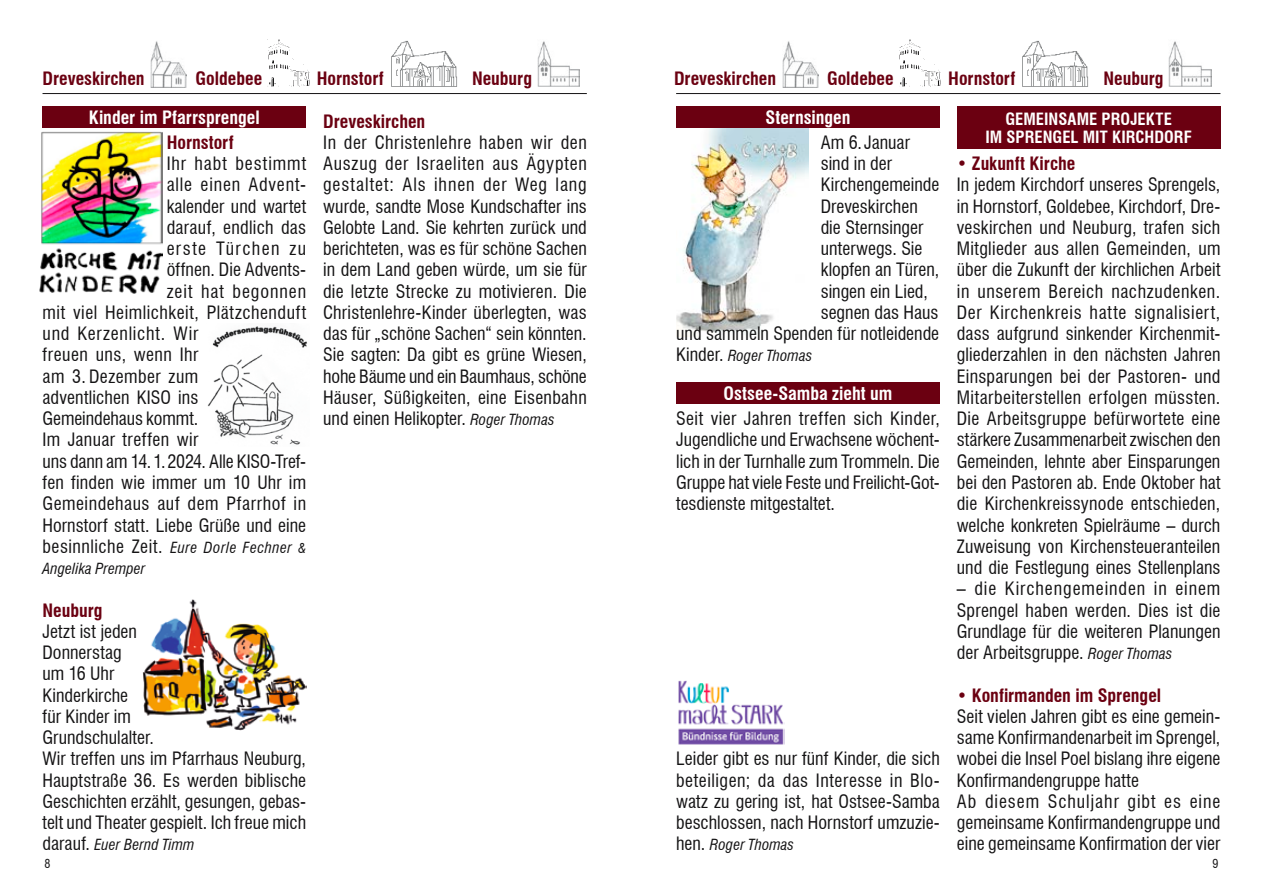
<style>
.page{position:relative;width:1263px;height:893px;background:#fff}
.page>*{position:absolute;margin:0;border:0;box-sizing:border-box;transform-origin:0 0}
.t1{font:condensed 18px/21.3px "Swiss 721 BT";letter-spacing:.005em;color:#141314;text-align:justify}
.t2{font:700 condensed 18px "Swiss 721 BT";color:#6b0011}
.t3{font:condensed 18px "Swiss 721 BT";letter-spacing:.03em;color:#141314}
.t4{font:700 condensed 18px "Swiss 721 BT";color:#fff}
.t5{font:condensed 18px "Swiss 721 BT";letter-spacing:.025em;color:#141314}
.t6{font:condensed 18px "Swiss 721 BT";letter-spacing:.05em;color:#141314}
.t7{font:condensed 18px "Swiss 721 BT";letter-spacing:.04em;color:#141314}
.t8{font:condensed 18px "Swiss 721 BT";letter-spacing:.045em;color:#141314}
.t9{font:condensed 18px "Swiss 721 BT";letter-spacing:.075em;color:#141314}
.t10{font:700 condensed 16.5px/18px "Swiss 721 BT";letter-spacing:.005em;color:#fff;text-align:center}
.t11{font:italic condensed 15px "Swiss 721 BT";letter-spacing:.01em;color:#141314}
.t12{font:condensed 12px "Swiss 721 BT";color:#141314}
.s1{font-style:italic;font-size:15px}
.s2{font-style:italic;font-size:13.5px}
.s3{font-style:normal;font-size:18px}
</style>
<div class="page">
<hr style="left:676px;top:93px;width:544px;height:1px;background:#141314">
<hr style="left:43px;top:93px;width:544px;height:1px;background:#141314">
<img style="left:151px;top:41px;width:36px;height:46px">
<img style="left:782px;top:41px;width:36px;height:46px">
<img style="left:268px;top:39px;width:42px;height:47px">
<img style="left:899px;top:39px;width:42px;height:47px">
<img style="left:391px;top:40px;width:66px;height:47px">
<img style="left:1023px;top:40px;width:65px;height:47px">
<img style="left:537px;top:41px;width:43px;height:45px">
<img style="left:1169px;top:41px;width:42px;height:45px">
<img style="left:39px;top:131px;width:123px;height:163px">
<img style="left:207px;top:326px;width:100px;height:119px">
<img style="left:142px;top:599px;width:164px;height:131px">
<img style="left:678px;top:680px;width:107px;height:64px">
<img style="left:676px;top:128px;width:132px;height:208px">
<div style="left:43px;top:106px;width:263px;height:22px;background:#6b0011"></div>
<div style="left:957px;top:106px;width:263px;height:43px;background:#6b0011"></div>
<div style="left:676px;top:106px;width:264px;height:22px;background:#6b0011"></div>
<div style="left:676px;top:383px;width:264px;height:21px;background:#6b0011"></div>
<p class="t2" style="left:43px;top:68px;width:104px">Dreveskirchen</p>
<p class="t2" style="left:196px;top:68px;width:68px">Goldebee</p>
<p class="t2" style="left:317px;top:68px;width:68px">Hornstorf</p>
<p class="t2" style="left:472px;top:68px;width:62px">Neuburg</p>
<p class="t2" style="left:674px;top:68px;width:104px">Dreveskirchen</p>
<p class="t2" style="left:827px;top:68px;width:68px">Goldebee</p>
<p class="t2" style="left:948px;top:68px;width:68px">Hornstorf</p>
<p class="t2" style="left:1103px;top:68px;width:62px">Neuburg</p>
<p class="t4" style="left:765px;top:106px;width:86px">Sternsingen</p>
<p class="t4" style="left:89px;top:106px;width:172px">Kinder im Pfarrsprengel</p>
<p class="t10" style="left:985px;top:110px;width:208px">GEMEINSAME PROJEKTE<br>IM SPRENGEL MIT KIRCHDORF</p>
<p class="t2" style="left:323px;top:110px;width:104px">Dreveskirchen</p>
<p class="t1" style="left:323px;top:132px;width:265px">In der Christenlehre haben wir den Auszug der Israeliten aus Ägypten gestaltet: Als ihnen der Weg lang wurde, sandte Mose Kundschafter ins Gelobte Land. Sie kehrten zurück und berichteten, was es für schöne Sachen in dem Land geben würde, um sie für die letzte Strecke zu motivieren. Die Christenlehre-Kinder überlegten, was das für „schöne Sachen“ sein könnten.<br>Sie sagten: Da gibt es grüne Wiesen, hohe Bäume und ein Baumhaus, schöne Häuser, Süßigkeiten, eine Eisenbahn und einen Helikopter. <span class="s1">Roger Thomas</span></p>
<p class="t1" style="left:821px;top:132px;width:120px;text-align:left">Am 6. Januar sind in der<br>Kirchengemeinde<br>Dreveskirchen die Sternsinger unterwegs. Sie klopfen an Türen, singen ein Lied, segnen das Haus</p>
<p class="t2" style="left:167px;top:131px;width:68px">Hornstorf</p>
<p class="t6" style="left:167px;top:153px;width:141px">Ihr habt bestimmt</p>
<p class="t8" style="left:167px;top:174px;width:141px">alle einen Advent-</p>
<p class="t1" style="left:167px;top:195px;width:141px">kalender und wartet</p>
<p class="t1" style="left:167px;top:217px;width:141px">darauf, endlich das</p>
<p class="t9" style="left:167px;top:238px;width:141px">erste Türchen zu</p>
<p class="t1" style="left:167px;top:259px;width:141px">öffnen. Die Advents-</p>
<p class="t6" style="left:167px;top:280px;width:141px">zeit hat begonnen</p>
<p class="t3" style="left:43px;top:302px;width:265px">mit viel Heimlichkeit, Plätzchenduft</p>
<p class="t7" style="left:43px;top:323px;width:157px">und Kerzenlicht. Wir</p>
<p class="t5" style="left:43px;top:344px;width:157px">freuen uns, wenn Ihr</p>
<p class="t5" style="left:43px;top:365px;width:157px">am 3. Dezember zum</p>
<p class="t1" style="left:43px;top:387px;width:157px">adventlichen KISO ins</p>
<p class="t1" style="left:43px;top:408px;width:157px">Gemeindehaus kommt.</p>
<p class="t1" style="left:43px;top:429px;width:157px">Im Januar treffen wir</p>
<p class="t1" style="left:43px;top:450px;width:265px">uns dann am 14.1.2024. Alle KISO-Tref-</p>
<p class="t1" style="left:43px;top:472px;width:265px">fen finden wie immer um 10 Uhr im</p>
<p class="t3" style="left:43px;top:493px;width:265px">Gemeindehaus auf dem Pfarrhof in</p>
<p class="t1" style="left:43px;top:514px;width:265px">Hornstorf statt. Liebe Grüße und eine</p>
<p class="t3" style="left:43px;top:535px;width:265px">besinnliche Zeit. <span class="s1">Eure Dorle Fechner</span> <span class="s2">&amp;</span></p>
<p class="t11" style="left:43px;top:560px;width:104px">Angelika Premper</p>
<p class="t2" style="left:43px;top:599px;width:62px">Neuburg</p>
<p class="t1" style="left:43px;top:621px;width:265px;text-align:left">Jetzt ist jeden<br>Donnerstag<br>um 16 Uhr<br>Kinderkirche<br>für Kinder im<br>Grundschulalter.<br>Wir treffen uns im Pfarrhaus Neuburg,<br>Hauptstraße 36. Es werden biblische<br>Geschichten erzählt, gesungen, gebas&shy;telt und Theater gespielt. Ich freue mich</p>
<p class="t11" style="left:43px;top:836px;width:153px"><span class="s3">darauf.</span> Euer Bernd Timm</p>
<p class="t2" style="left:957px;top:153px;width:120px">• Zukunft Kirche</p>
<p class="t1" style="left:957px;top:174px;width:265px">In jedem Kirchdorf unseres Sprengels, in Hornstorf, Goldebee, Kirchdorf, Dre&shy;veskirchen und Neuburg, trafen sich Mitglieder aus allen Gemeinden, um über die Zukunft der kirchlichen Arbeit in unserem Bereich nachzudenken.<br>Der Kirchenkreis hatte signalisiert, dass aufgrund sinkender Kirchenmit&shy;gliederzahlen in den nächsten Jahren Einsparungen bei der Pastoren- und Mitarbeiterstellen erfolgen müssten.<br>Die Arbeitsgruppe befürwortete eine stärkere Zusammenarbeit zwischen den Gemeinden, lehnte aber Einsparungen bei den Pastoren ab. Ende Oktober hat die Kirchenkreissynode entschieden, welche konkreten Spielräume – durch Zuweisung von Kirchensteueranteilen und die Festlegung eines Stellenplans</p>
<p class="t1" style="left:957px;top:578px;width:265px">– die Kirchengemeinden in einem Sprengel haben werden. Dies ist die Grundlage für die weiteren Planungen der Arbeitsgruppe. <span class="s1">Roger Thomas</span></p>
<p class="t2" style="left:957px;top:684px;width:206px">• Konfirmanden im Sprengel</p>
<p class="t1" style="left:957px;top:706px;width:265px;text-align:left">Seit vielen Jahren gibt es eine gemein&shy;same Konfirmandenarbeit im Sprengel, wobei die Insel Poel bislang ihre eigene Konfirmandengruppe hatte<br>Ab diesem Schuljahr gibt es eine gemeinsame Konfirmandengruppe und eine gemeinsame Konfirmation der vier</p>
<p class="t1" style="left:676px;top:323px;width:265px">und sammeln Spenden für notleidende</p>
<p class="t11" style="left:676px;top:347px;width:138px"><span class="s3">Kinder.</span> Roger Thomas</p>
<p class="t4" style="left:723px;top:383px;width:170px">Ostsee-Samba zieht um</p>
<p class="t1" style="left:676px;top:408px;width:265px">Seit vier Jahren treffen sich Kinder, Jugendliche und Erwachsene wöchent&shy;lich in der Turnhalle zum Trommeln. Die Gruppe hat viele Feste und Freilicht-Got&shy;tesdienste mitgestaltet.</p>
<p class="t1" style="left:676px;top:748px;width:265px">Leider gibt es nur fünf Kinder, die sich beteiligen; da das Interesse in Blo&shy;watz zu gering ist, hat Ostsee-Samba beschlossen, nach Hornstorf umzuzie-</p>
<p class="t11" style="left:676px;top:836px;width:120px"><span class="s3">hen.</span> Roger Thomas</p>
<p class="t12" style="left:45px;top:856px;width:7px">8</p>
<p class="t12" style="left:1212px;top:856px;width:7px">9</p>
</div>
